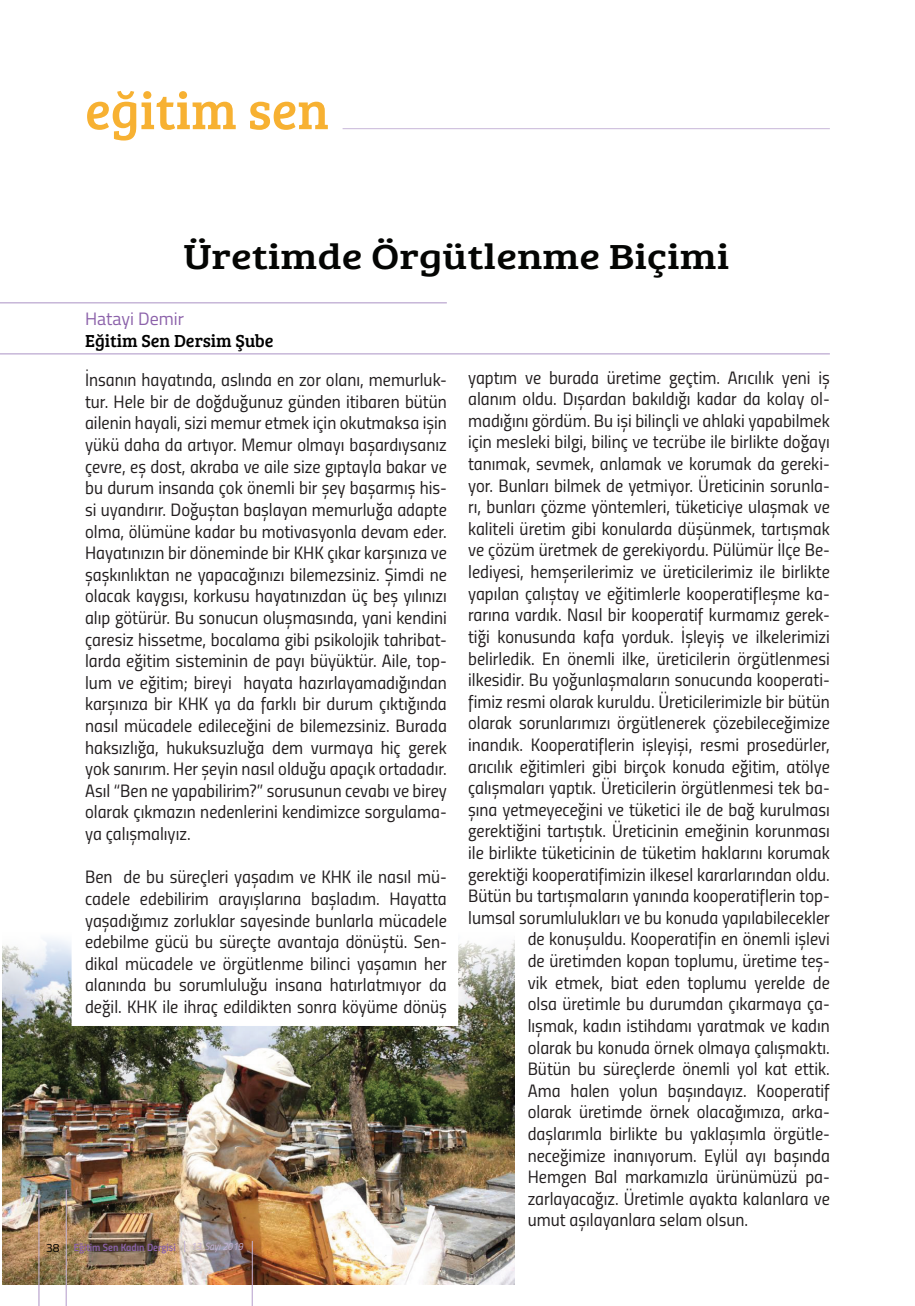
<style>
.page{position:relative;width:915px;height:1306px;background:#fff}
.page>*{position:absolute;margin:0;border:0;box-sizing:border-box;transform-origin:0 0}
.t1{font:53.1px "Bree Serif";color:#f7b132}
.t2{font:36px "Bree Serif";color:#040503;scale:1.18 1}
.t3{font:18px/21.6px "Titillium Regular Upright";color:#231f20;text-align:justify}
.t4{font:18px "Bree Serif";color:#000}
.t5{font:18px "Titillium";color:#8c62aa}
.t6{font:10.5px "Titillium Semibold Upright";color:#8c62aa}
.t7{font:italic 10.5px "Titillium";color:#c7b6d8;scale:.88 1}
.s1{font-family:"Titillium Regular Upright";font-size:12px;color:#000}
</style>
<div class="page">
<hr style="left:342px;top:128px;width:487px;height:1px;background:#c7b6d8">
<hr style="left:0;top:302px;width:446px;height:1px;background:#c7b6d8">
<hr style="left:0;top:353px;width:829px;height:1px;background:#c7b6d8">
<img style="left:2px;top:938px;width:512px;height:346px">
<div style="left:72px;top:913px;width:386px;height:112px;background:#fff"></div>
<hr style="left:66px;top:1189px;width:1px;height:116px;background:#c7b6d8">
<hr style="left:252px;top:1240px;width:1px;height:65px;background:#c7b6d8">
<svg style="left:184px;top:1240px;width:1px;height:12px"></svg>
<hr style="left:39px;top:1189px;width:1px;height:116px;background:#c7b6d8">
<h1 class="t1" style="left:85px;top:72px;width:245px">eğitim sen</h1>
<h2 class="t2" style="left:183px;top:230px;width:464px">Üretimde Örgütlenme Biçimi</h2>
<p class="t5" style="left:85px;top:305px;width:100px">Hatayi Demir</p>
<p class="t4" style="left:85px;top:327px;width:190px">Eğitim Sen Dersim Şube</p>
<p class="t3" style="left:85px;top:368px;width:363px">İnsanın hayatında, aslında en zor olanı, memurluk&shy;tur. Hele bir de doğduğunuz günden itibaren bütün ailenin hayali, sizi memur etmek için okutmaksa işin yükü daha da artıyor. Memur olmayı başardıysanız çevre, eş dost, akraba ve aile size gıptayla bakar ve bu durum insanda çok önemli bir şey başarmış his&shy;si uyandırır. Doğuştan başlayan memurluğa adapte olma, ölümüne kadar bu motivasyonla devam eder.<br>Hayatınızın bir döneminde bir KHK çıkar karşınıza ve şaşkınlıktan ne yapacağınızı bilemezsiniz. Şimdi ne olacak kaygısı, korkusu hayatınızdan üç beş yılınızı alıp götürür. Bu sonucun oluşmasında, yani kendini çaresiz hissetme, bocalama gibi psikolojik tahribat&shy;larda eğitim sisteminin de payı büyüktür. Aile, top&shy;lum ve eğitim; bireyi hayata hazırlayamadığından karşınıza bir KHK ya da farklı bir durum çıktığında nasıl mücadele edileceğini de bilemezsiniz. Burada haksızlığa, hukuksuzluğa dem vurmaya hiç gerek yok sanırım. Her şeyin nasıl olduğu apaçık ortadadır.<br>Asıl “Ben ne yapabilirim?” sorusunun cevabı ve birey olarak çıkmazın nedenlerini kendimizce sorgulama&shy;ya çalışmalıyız.</p>
<p class="t3" style="left:85px;top:865px;width:363px">Ben de bu süreçleri yaşadım ve KHK ile nasıl mü&shy;cadele edebilirim arayışlarına başladım. Hayatta yaşadığımız zorluklar sayesinde bunlarla mücadele edebilme gücü bu süreçte avantaja dönüştü. Sen&shy;dikal mücadele ve örgütlenme bilinci yaşamın her alanında bu sorumluluğu insana hatırlatmıyor da değil. KHK ile ihraç edildikten sonra köyüme dönüş</p>
<p class="t6" style="left:46px;top:1239px;width:131px"><span class="s1">38</span> Eğitim Sen Kadın Dergisi</p>
<p class="t7" style="left:191px;top:1238px;width:61px">13. Sayı 2019</p>
<p class="t3" style="left:468px;top:365px;width:363px">yaptım ve burada üretime geçtim. Arıcılık yeni iş</p>
<p class="t3" style="left:468px;top:387px;width:363px">alanım oldu. Dışardan bakıldığı kadar da kolay ol-</p>
<p class="t3" style="left:468px;top:409px;width:363px">madığını gördüm. Bu işi bilinçli ve ahlaki yapabilmek</p>
<p class="t3" style="left:468px;top:430px;width:363px">için mesleki bilgi, bilinç ve tecrübe ile birlikte doğayı</p>
<p class="t3" style="left:468px;top:452px;width:363px">tanımak, sevmek, anlamak ve korumak da gereki-</p>
<p class="t3" style="left:468px;top:473px;width:363px">yor. Bunları bilmek de yetmiyor. Üreticinin sorunla-</p>
<p class="t3" style="left:468px;top:495px;width:363px">rı, bunları çözme yöntemleri, tüketiciye ulaşmak ve</p>
<p class="t3" style="left:468px;top:517px;width:363px">kaliteli üretim gibi konularda düşünmek, tartışmak</p>
<p class="t3" style="left:468px;top:538px;width:363px">ve çözüm üretmek de gerekiyordu. Pülümür İlçe Be-</p>
<p class="t3" style="left:468px;top:560px;width:363px">lediyesi, hemşerilerimiz ve üreticilerimiz ile birlikte</p>
<p class="t3" style="left:468px;top:581px;width:363px">yapılan çalıştay ve eğitimlerle kooperatifleşme ka-</p>
<p class="t3" style="left:468px;top:603px;width:363px">rarına vardık. Nasıl bir kooperatif kurmamız gerek-</p>
<p class="t3" style="left:468px;top:625px;width:363px">tiği konusunda kafa yorduk. İşleyiş ve ilkelerimizi</p>
<p class="t3" style="left:468px;top:646px;width:363px">belirledik. En önemli ilke, üreticilerin örgütlenmesi</p>
<p class="t3" style="left:468px;top:668px;width:363px">ilkesidir. Bu yoğunlaşmaların sonucunda kooperati-</p>
<p class="t3" style="left:468px;top:689px;width:363px">fimiz resmi olarak kuruldu. Üreticilerimizle bir bütün</p>
<p class="t3" style="left:468px;top:711px;width:363px">olarak sorunlarımızı örgütlenerek çözebileceğimize</p>
<p class="t3" style="left:468px;top:733px;width:363px">inandık. Kooperatiflerin işleyişi, resmi prosedürler,</p>
<p class="t3" style="left:468px;top:754px;width:363px">arıcılık eğitimleri gibi birçok konuda eğitim, atölye</p>
<p class="t3" style="left:468px;top:776px;width:363px">çalışmaları yaptık. Üreticilerin örgütlenmesi tek ba-</p>
<p class="t3" style="left:468px;top:797px;width:363px">şına yetmeyeceğini ve tüketici ile de bağ kurulması</p>
<p class="t3" style="left:468px;top:819px;width:363px">gerektiğini tartıştık. Üreticinin emeğinin korunması</p>
<p class="t3" style="left:468px;top:841px;width:363px">ile birlikte tüketicinin de tüketim haklarını korumak</p>
<p class="t3" style="left:468px;top:862px;width:363px">gerektiği kooperatifimizin ilkesel kararlarından oldu.</p>
<p class="t3" style="left:468px;top:884px;width:363px">Bütün bu tartışmaların yanında kooperatiflerin top-</p>
<p class="t3" style="left:468px;top:905px;width:363px">lumsal sorumlulukları ve bu konuda yapılabilecekler</p>
<p class="t3" style="left:527px;top:927px;width:303px">de konuşuldu. Kooperatifin en önemli işlevi</p>
<p class="t3" style="left:527px;top:949px;width:303px">de üretimden kopan toplumu, üretime teş-</p>
<p class="t3" style="left:527px;top:970px;width:303px">vik etmek, biat eden toplumu yerelde de</p>
<p class="t3" style="left:527px;top:992px;width:303px">olsa üretimle bu durumdan çıkarmaya ça-</p>
<p class="t3" style="left:527px;top:1013px;width:303px">lışmak, kadın istihdamı yaratmak ve kadın</p>
<p class="t3" style="left:527px;top:1035px;width:303px">olarak bu konuda örnek olmaya çalışmaktı.</p>
<p class="t3" style="left:527px;top:1057px;width:303px">Bütün bu süreçlerde önemli yol kat ettik.</p>
<p class="t3" style="left:527px;top:1078px;width:303px">Ama halen yolun başındayız. Kooperatif</p>
<p class="t3" style="left:527px;top:1100px;width:303px">olarak üretimde örnek olacağımıza, arka-</p>
<p class="t3" style="left:527px;top:1121px;width:303px">daşlarımla birlikte bu yaklaşımla örgütle-</p>
<p class="t3" style="left:527px;top:1143px;width:303px">neceğimize inanıyorum. Eylül ayı başında</p>
<p class="t3" style="left:527px;top:1165px;width:303px">Hemgen Bal markamızla ürünümüzü pa-</p>
<p class="t3" style="left:527px;top:1186px;width:303px">zarlayacağız. Üretimle ayakta kalanlara ve</p>
<p class="t3" style="left:527px;top:1208px;width:222px">umut aşılayanlara selam olsun.</p>
</div>
